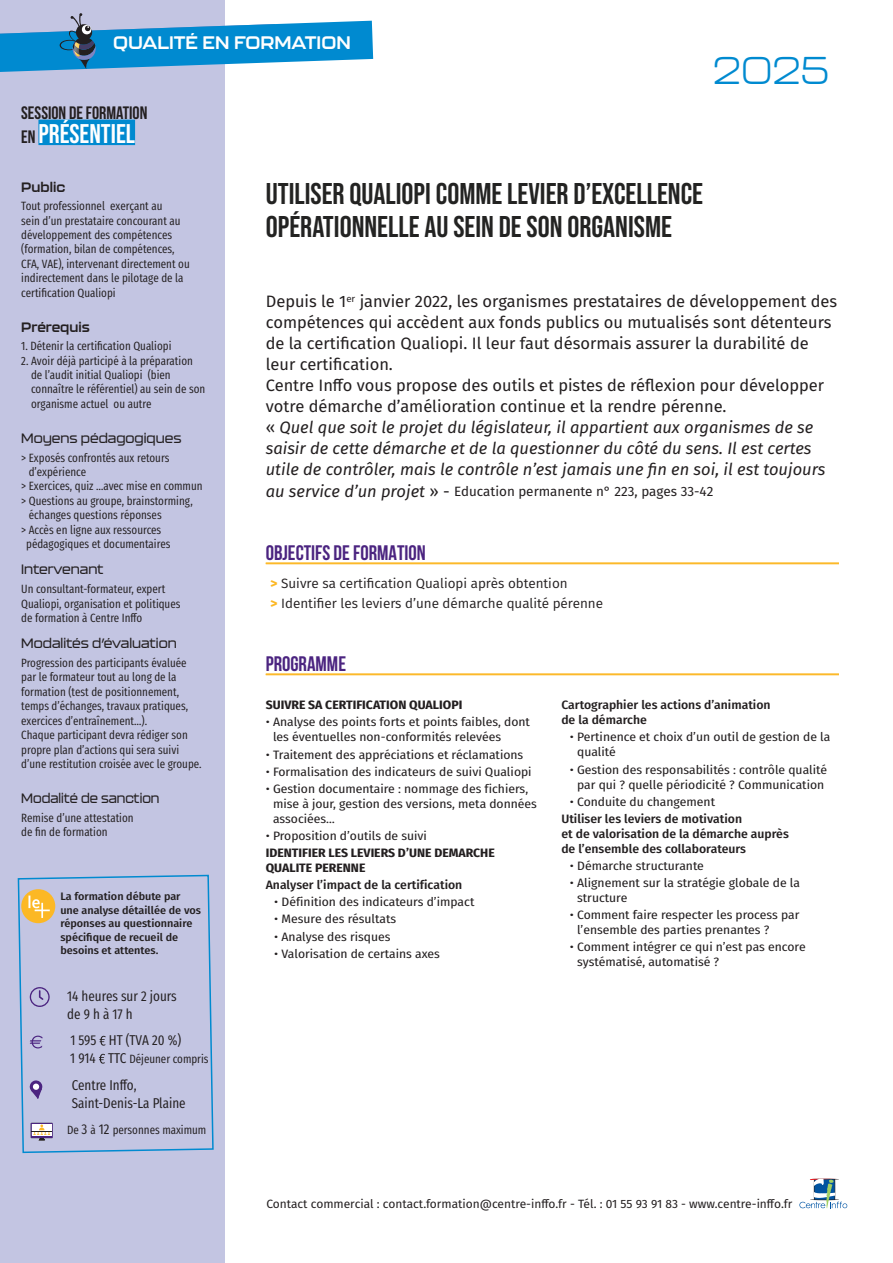
<style>
.page{position:relative;width:893px;height:1263px;background:#fff}
.page>*{position:absolute;margin:0;border:0;box-sizing:border-box;transform-origin:0 0}
.t1{font:300 38.4px "Kallisto";color:#008ad0}
.t2{font:30px/33px "Bebas Neue";color:#232322}
.t3{font:27px "Bebas Neue";color:#fff}
.t4{font:700 26.4px "Kallisto";color:#fff}
.t5{font:700 21px "Bebas Neue";color:#4b2480}
.t6{font:700 18px "Kallisto";color:#fff}
.t7{font:18px "Bebas Neue";color:#231f20}
.t8{font:16.5px/21px "Fira Sans";color:#231f20}
.t9{font:14.25px/18px "Fira Sans Compressed";color:#231f20}
.t10{font:13.5px/20.1px "Fira Sans";color:#231f20}
.t11{font:13.5px "Fira Sans";color:#231f20}
.t12{font:500 13.5px "Kallisto";color:#231f20}
.t13{font:500 13.5px "Kallisto";color:#231f20;scale:.95 1}
.t14{font:700 13.5px "Kallisto";color:#231f20}
.t15{font:12.15px/15px "Fira Sans Condensed";color:#231f20;scale:1.11 1}
.t16{font:500 12.15px/15px "Fira Sans Condensed";color:#231f20;scale:1.11 1}
.t17{font:700 12.15px/15px "Fira Sans Condensed";color:#231f20;scale:1.11 1}
.t18{font:12px/14.4px "Fira Sans Compressed";color:#231f20}
.t19{font:12px "Fira Sans";color:#231f20}
.t20{font:500 10.8px/13.5px "Fira Sans Condensed";color:#231f20;scale:1.11 1}
.s1{font-size:18px;color:#231f20}
.s2{font-size:14.25px}
.s3{font-style:italic}
.s4{font-style:italic;font-size:16.5px}
.s5{font-size:16.5px}
.s6{font-weight:800;color:#fcb825}
</style>
<div class="page">
<div style="left:0;top:0;width:225px;height:1263px;background:#c3c5e2"></div>
<hr style="left:266px;top:563px;width:573px;height:1px;background:#fcb825">
<hr style="left:266px;top:674px;width:573px;height:1px;background:#fcb825">
<svg style="left:0;top:13px;width:373px;height:59px"></svg>
<svg style="left:799px;top:1179px;width:48px;height:29px"></svg>
<svg style="left:17px;top:874px;width:197px;height:280px"></svg>
<div style="left:38px;top:120px;width:97px;height:25px;background:#008ad0"></div>
<div style="left:21px;top:889px;width:34px;height:34px;background:#fcb825;border-radius:50%"></div>
<svg style="left:28px;top:895px;width:22px;height:23px"></svg>
<h3 class="t4" style="left:113px;top:29px;width:126px">QUALITÉ</h3>
<h3 class="t6" style="left:113px;top:32px;width:239px">QUALITÉ EN FORMATION</h3>
<h3 class="t7" style="left:21px;top:103px;width:128px">SESSION DE FORMATION</h3>
<h3 class="t3" style="left:21px;top:118px;width:115px"><span class="s1">EN</span> PRÉSENTIEL</h3>
<h1 class="t1" style="left:713px;top:48px;width:118px">2025</h1>
<p class="t14" style="left:21px;top:179px;width:46px">Public</p>
<p class="t18" style="left:21px;top:198px;width:170px">Tout professionnel exerçant au<br>sein d’un prestataire concourant au développement des compétences (formation, bilan de compétences, CFA, VAE), intervenant directement ou indirectement dans le pilotage de la certification Qualiopi</p>
<p class="t14" style="left:21px;top:319px;width:70px">Prérequis</p>
<p class="t18" style="left:21px;top:339px;width:152px">1. Détenir la certification Qualiopi</p>
<p class="t18" style="left:31px;top:353px;width:176px;text-indent:-10px">2. Avoir déjà participé à la préparation de l’audit initial Qualiopi (bien connaître le référentiel) au sein de son organisme actuel ou autre</p>
<p class="t12" style="left:21px;top:430px;width:162px">Moyens pédagogiques</p>
<p class="t18" style="left:21px;top:450px;width:150px">&gt; Exposés confrontés aux retours</p>
<p class="t18" style="left:29px;top:464px;width:59px">d’expérience</p>
<p class="t18" style="left:21px;top:479px;width:183px">&gt; Exercices, quiz …avec mise en commun</p>
<p class="t18" style="left:21px;top:493px;width:173px">&gt; Questions au groupe, brainstorming,</p>
<p class="t18" style="left:29px;top:507px;width:134px">échanges questions réponses</p>
<p class="t18" style="left:21px;top:522px;width:142px">&gt; Accès en ligne aux ressources</p>
<p class="t18" style="left:26px;top:536px;width:146px">pédagogiques et documentaires</p>
<p class="t12" style="left:21px;top:562px;width:84px">Intervenant</p>
<p class="t18" style="left:21px;top:581px;width:161px">Un consultant-formateur, expert<br>Qualiopi, organisation et politiques de formation à Centre Inffo</p>
<p class="t12" style="left:21px;top:636px;width:157px">Modalités d’évaluation</p>
<p class="t18" style="left:21px;top:655px;width:182px">Progression des participants évaluée par le formateur tout au long de la formation (test de positionnement, temps d’échanges, travaux pratiques, exercices d’entraînement…).<br>Chaque participant devra rédiger son propre plan d’actions qui sera suivi d’une restitution croisée avec le groupe.</p>
<p class="t13" style="left:21px;top:790px;width:147px">Modalité de sanction</p>
<p class="t18" style="left:21px;top:810px;width:114px">Remise d’une attestation de fin de formation</p>
<p class="t20" style="left:60px;top:889px;width:128px">La formation débute par une analyse détaillée de vos réponses au questionnaire spécifique de recueil de besoins et attentes.</p>
<p class="t9" style="left:67px;top:987px;width:111px">14 heures sur 2 jours de 9 h à 17 h</p>
<p class="t9" style="left:70px;top:1031px;width:112px">1 595 HT (TVA 20 %)</p>
<p class="t18" style="left:70px;top:1052px;width:140px"><span class="s2">1 914 TTC</span> Déjeuner compris</p>
<p class="t9" style="left:72px;top:1076px;width:115px">Centre Inffo,<br>Saint-Denis-La Plaine</p>
<p class="t18" style="left:67px;top:1123px;width:141px">De <span class="s2">3</span> à <span class="s2">12</span> personnes maximum</p>
<h2 class="t2" style="left:266px;top:177px;width:439px">UTILISER QUALIOPI COMME LEVIER D’EXCELLENCE<br>OPÉRATIONNELLE AU SEIN DE SON ORGANISME</h2>
<p class="t8" style="left:266px;top:291px;width:573px">Depuis le 1<sup>er</sup> janvier 2022, les organismes prestataires de développement des compétences qui accèdent aux fonds publics ou mutualisés sont détenteurs de la certification Qualiopi. Il leur faut désormais assurer la durabilité de leur certification.<br>Centre Inffo vous propose des outils et pistes de réflexion pour développer votre démarche d’amélioration continue et la rendre pérenne.<br>« <span class="s3">Quel que soit le projet du législateur, il appartient aux organismes de se saisir de cette démarche et de la questionner du côté du sens. Il est certes utile de contrôler, mais le contrôle n’est jamais une fin en soi, il est toujours</span></p>
<p class="t11" style="left:266px;top:481px;width:449px"><span class="s4">au service d’un projet</span> <span class="s5">» -</span> Education permanente n° 223, pages 33-42</p>
<h3 class="t5" style="left:266px;top:541px;width:162px">OBJECTIFS DE FORMATION</h3>
<p class="t10" style="left:270px;top:573px;width:335px"><span class="s6">&gt;</span> Suivre sa certification Qualiopi après obtention<br><span class="s6">&gt;</span> Identifier les leviers d’une démarche qualité pérenne</p>
<h3 class="t5" style="left:266px;top:652px;width:82px">PROGRAMME</h3>
<p class="t17" style="left:266px;top:697px;width:179px">SUIVRE SA CERTIFICATION QUALIOPI</p>
<p class="t15" style="left:273px;top:714px;width:233px;text-indent:-7px">• Analyse des points forts et points faibles, dont les éventuelles non-conformités relevées</p>
<p class="t15" style="left:266px;top:746px;width:234px">• Traitement des appréciations et réclamations</p>
<p class="t15" style="left:266px;top:763px;width:241px">• Formalisation des indicateurs de suivi Qualiopi</p>
<p class="t15" style="left:273px;top:781px;width:239px;text-indent:-7px">• Gestion documentaire : nommage des fichiers, mise à jour, gestion des versions, meta données associées…</p>
<p class="t15" style="left:266px;top:828px;width:147px">• Proposition d’outils de suivi</p>
<p class="t17" style="left:266px;top:844px;width:208px">IDENTIFIER LES LEVIERS D’UNE DEMARCHE<br>QUALITE PERENNE</p>
<p class="t16" style="left:266px;top:877px;width:179px">Analyser l’impact de la certification</p>
<p class="t15" style="left:274px;top:894px;width:182px">• Définition des indicateurs d’impact</p>
<p class="t15" style="left:274px;top:911px;width:111px">• Mesure des résultats</p>
<p class="t15" style="left:274px;top:928px;width:106px">• Analyse des risques</p>
<p class="t15" style="left:274px;top:946px;width:151px">• Valorisation de certains axes</p>
<p class="t16" style="left:561px;top:697px;width:190px">Cartographier les actions d’animation de la démarche</p>
<p class="t15" style="left:577px;top:729px;width:230px;text-indent:-7px">• Pertinence et choix d’un outil de gestion de la qualité</p>
<p class="t15" style="left:570px;top:761px;width:233px;text-align:center">• Gestion des responsabilités : contrôle qualité par qui ? quelle périodicité ? Communication</p>
<p class="t15" style="left:570px;top:793px;width:132px">• Conduite du changement</p>
<p class="t16" style="left:561px;top:810px;width:206px">Utiliser les leviers de motivation<br>et de valorisation de la démarche auprès de l’ensemble des collaborateurs</p>
<p class="t15" style="left:570px;top:858px;width:122px">• Démarche structurante</p>
<p class="t15" style="left:577px;top:875px;width:202px;text-indent:-7px">• Alignement sur la stratégie globale de la structure</p>
<p class="t15" style="left:577px;top:907px;width:202px;text-indent:-7px">• Comment faire respecter les process par l’ensemble des parties prenantes ?</p>
<p class="t15" style="left:577px;top:939px;width:207px;text-indent:-7px">• Comment intégrer ce qui n’est pas encore systématisé, automatisé ?</p>
<p class="t19" style="left:266px;top:1195px;width:527px">Contact commercial : contact.formation@centre-inffo.fr - Tél. : 01 55 93 91 83 - www.centre-inffo.fr</p>
</div>
